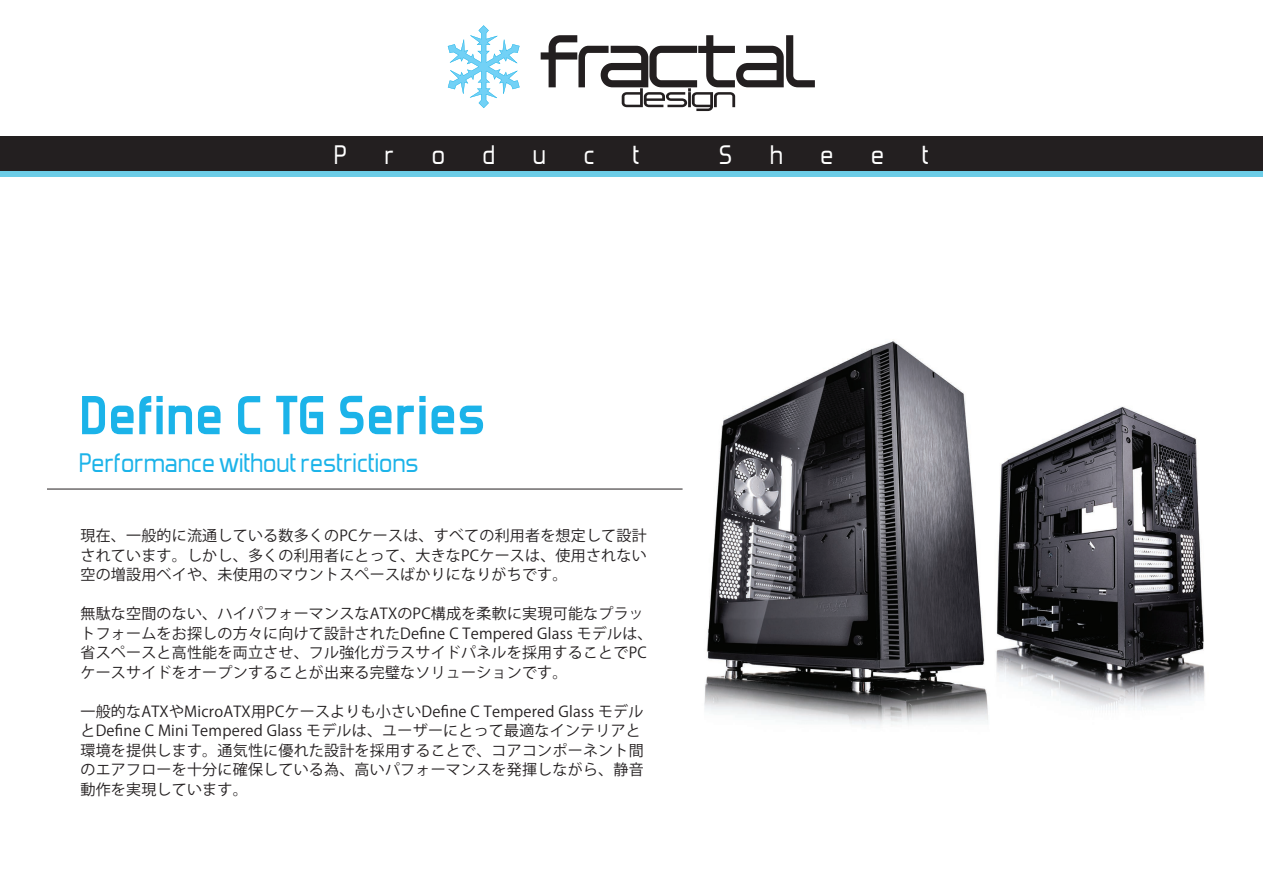
<style>
.page{position:relative;width:1263px;height:893px;background:#fff}
.page>*{position:absolute;margin:0;border:0;box-sizing:border-box;transform-origin:0 0}
.t1{font:700 60.75px "Forgotten Futurist";color:#1bb3e9}
.t2{font:31.5px "Forgotten Futurist";color:#1bb3e9}
.t3{font:31.5px "Forgotten Futurist";letter-spacing:1.2em;color:#fff}
.t4{font:15px/19.5px "Koz Go Pr 6 N";letter-spacing:.015em;color:#231f20}
</style>
<div class="page">
<div style="left:0;top:164px;width:1263px;height:13px;background:#6ccde7"></div>
<div style="left:0;top:137px;width:1263px;height:34px;background:#231f20"></div>
<svg style="left:541px;top:35px;width:274px;height:76px"></svg>
<svg style="left:448px;top:25px;width:72px;height:83px"></svg>
<img style="left:704px;top:339px;width:501px;height:386px">
<hr style="left:47px;top:489px;width:635px;height:1px;background:#231f20">
<h2 class="t3" style="left:334px;top:141px;width:307px">Product</h2>
<h2 class="t3" style="left:719px;top:141px;width:211px">Sheet</h2>
<h1 class="t1" style="left:79px;top:384px;width:409px">Define C TG Series</h1>
<h2 class="t2" style="left:79px;top:449px;width:341px">Performance without restrictions</h2>
<p class="t4" style="left:80px;top:526px;width:568px;text-align:justify">現在、一般的に流通している数多くのPCケースは、すべての利用者を想定して設計されています。しかし、多くの利用者にとって、大きなPCケースは、使用されない空の増設用ベイや、未使用のマウントスペースばかりになりがちです。</p>
<p class="t4" style="left:80px;top:604px;width:574px">無駄な空間のない、ハイパフォーマンスなATXのPC構成を柔軟に実現可能なプラットフォームをお探しの方々に向けて設計されたDefine C Tempered Glass モデルは、省スペースと高性能を両立させ、フル強化ガラスサイドパネルを採用することでPCケースサイドをオープンすることが出来る完璧なソリューションです。</p>
<p class="t4" style="left:80px;top:702px;width:565px">一般的なATXやMicroATX用PCケースよりも小さいDefine C Tempered Glass モデルとDefine C Mini Tempered Glass モデルは、ユーザーにとって最適なインテリアと環境を提供します。通気性に優れた設計を採用することで、コアコンポーネント間のエアフローを十分に確保している為、高いパフォーマンスを発揮しながら、静音動作を実現しています。</p>
</div>
